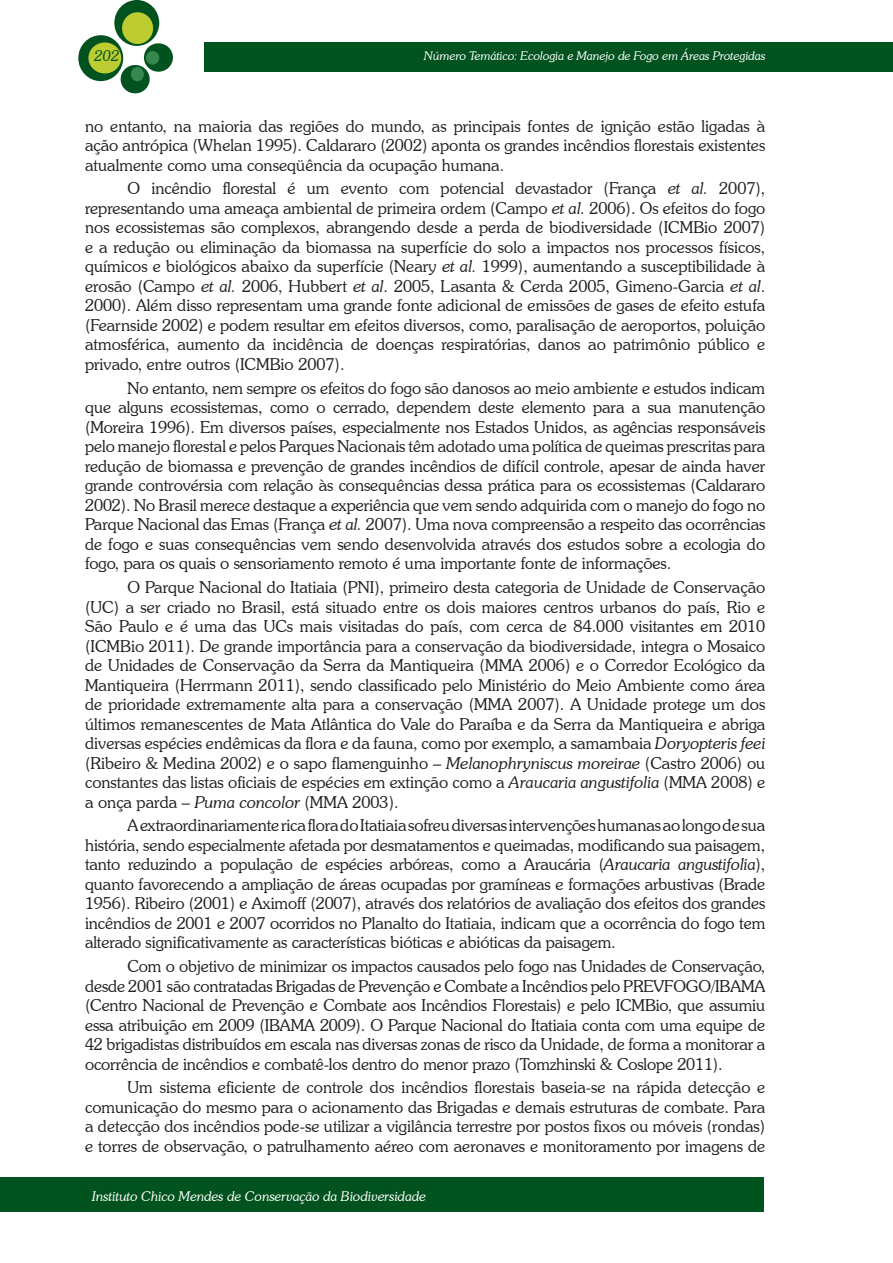
<style>
.page{position:relative;width:893px;height:1263px;background:#fff}
.page>*{position:absolute;margin:0;border:0;box-sizing:border-box;transform-origin:0 0}
.t1{font:300 16.5px/19.5px "Souvenir IT Cby BT";color:#231f20;text-align:justify}
.t2{font:italic 300 15px "Souvenir IT Cby BT";color:#00531e}
.t3{font:italic 300 13.5px "Souvenir IT Cby BT";color:#fff}
.t4{font:italic 300 12px "Souvenir IT Cby BT";color:#fff}
.s1{font-style:italic}
</style>
<div class="page">
<div style="left:204px;top:43px;width:689px;height:29px;background:#00531e"></div>
<div style="left:114px;top:0;width:45px;height:46px;background:#00531e;border-radius:50%"></div>
<div style="left:78px;top:35px;width:45px;height:46px;background:#00531e;border-radius:50%"></div>
<div style="left:144px;top:43px;width:29px;height:29px;background:#00531e;border-radius:50%"></div>
<div style="left:121px;top:65px;width:29px;height:28px;background:#00531e;border-radius:50%"></div>
<div style="left:122px;top:12px;width:31px;height:32px;background:#bdcd31;border-radius:50%"></div>
<div style="left:88px;top:42px;width:33px;height:31px;background:#bdcd31;border-radius:50%"></div>
<div style="left:146px;top:51px;width:13px;height:14px;background:#388750;border-radius:50%"></div>
<div style="left:131px;top:67px;width:13px;height:14px;background:#388750;border-radius:50%"></div>
<div style="left:0;top:1178px;width:764px;height:34px;background:#00531e"></div>
<p class="t2" style="left:95px;top:46px;width:26px">202</p>
<p class="t4" style="left:424px;top:49px;width:343px">Número Temático: Ecologia e Manejo de Fogo em Áreas Protegidas</p>
<p class="t1" style="left:85px;top:116px;width:682px">no entanto, na maioria das regiões do mundo, as principais fontes de ignição estão ligadas à ação antrópica (Whelan 1995). Caldararo (2002) aponta os grandes incêndios florestais existentes atualmente como uma conseqüência da ocupação humana.</p>
<p class="t1" style="left:85px;top:179px;width:682px;text-indent:43px">O incêndio florestal é um evento com potencial devastador (França <span class="s1">et al.</span> 2007), representando uma ameaça ambiental de primeira ordem (Campo <span class="s1">et al.</span> 2006). Os efeitos do fogo nos ecossistemas são complexos, abrangendo desde a perda de biodiversidade (ICMBio 2007) e a redução ou eliminação da biomassa na superfície do solo a impactos nos processos físicos, químicos e biológicos abaixo da superfície (Neary <span class="s1">et al.</span> 1999), aumentando a susceptibilidade à erosão (Campo <span class="s1">et al.</span> 2006, Hubbert <span class="s1">et al</span>. 2005, Lasanta &amp; Cerda 2005, Gimeno-Garcia <span class="s1">et al</span>.<br>2000). Além disso representam uma grande fonte adicional de emissões de gases de efeito estufa (Fearnside 2002) e podem resultar em efeitos diversos, como, paralisação de aeroportos, poluição atmosférica, aumento da incidência de doenças respiratórias, danos ao patrimônio público e privado, entre outros (ICMBio 2007).</p>
<p class="t1" style="left:85px;top:378px;width:682px;text-indent:43px">No entanto, nem sempre os efeitos do fogo são danosos ao meio ambiente e estudos indicam que alguns ecossistemas, como o cerrado, dependem deste elemento para a sua manutenção (Moreira 1996). Em diversos países, especialmente nos Estados Unidos, as agências responsáveis pelo manejo florestal e pelos Parques Nacionais têm adotado uma política de queimas prescritas para redução de biomassa e prevenção de grandes incêndios de difícil controle, apesar de ainda haver grande controvérsia com relação às consequências dessa prática para os ecossistemas (Caldararo 2002). No Brasil merece destaque a experiência que vem sendo adquirida com o manejo do fogo no Parque Nacional das Emas (França <span class="s1">et al.</span> 2007). Uma nova compreensão a respeito das ocorrências de fogo e suas consequências vem sendo desenvolvida através dos estudos sobre a ecologia do fogo, para os quais o sensoriamento remoto é uma importante fonte de informações.</p>
<p class="t1" style="left:85px;top:577px;width:682px;text-indent:43px">O Parque Nacional do Itatiaia (PNI), primeiro desta categoria de Unidade de Conservação (UC) a ser criado no Brasil, está situado entre os dois maiores centros urbanos do país, Rio e São Paulo e é uma das UCs mais visitadas do país, com cerca de 84.000 visitantes em 2010 (ICMBio 2011). De grande importância para a conservação da biodiversidade, integra o Mosaico de Unidades de Conservação da Serra da Mantiqueira (MMA 2006) e o Corredor Ecológico da Mantiqueira (Herrmann 2011), sendo classificado pelo Ministério do Meio Ambiente como área de prioridade extremamente alta para a conservação (MMA 2007). A Unidade protege um dos últimos remanescentes de Mata Atlântica do Vale do Paraíba e da Serra da Mantiqueira e abriga diversas espécies endêmicas da flora e da fauna, como por exemplo, a samambaia <span class="s1">Doryopteris feei </span>(Ribeiro &amp; Medina 2002) e o sapo flamenguinho – <span class="s1">Melanophryniscus moreirae</span> (Castro 2006) ou constantes das listas oficiais de espécies em extinção como a <span class="s1">Araucaria angustifolia</span> (MMA 2008) e a onça parda – <span class="s1">Puma concolor</span> (MMA 2003).</p>
<p class="t1" style="left:85px;top:815px;width:682px;text-indent:43px">A extraordinariamente rica flora do Itatiaia sofreu diversas intervenções humanas ao longo de sua história, sendo especialmente afetada por desmatamentos e queimadas, modificando sua paisagem, tanto reduzindo a população de espécies arbóreas, como a Araucária (<span class="s1">Araucaria angustifolia</span>), quanto favorecendo a ampliação de áreas ocupadas por gramíneas e formações arbustivas (Brade 1956). Ribeiro (2001) e Aximoff (2007), através dos relatórios de avaliação dos efeitos dos grandes incêndios de 2001 e 2007 ocorridos no Planalto do Itatiaia, indicam que a ocorrência do fogo tem alterado significativamente as características bióticas e abióticas da paisagem.</p>
<p class="t1" style="left:85px;top:956px;width:682px;text-indent:43px">Com o objetivo de minimizar os impactos causados pelo fogo nas Unidades de Conservação, desde 2001 são contratadas Brigadas de Prevenção e Combate a Incêndios pelo PREVFOGO/IBAMA (Centro Nacional de Prevenção e Combate aos Incêndios Florestais) e pelo ICMBio, que assumiu essa atribuição em 2009 (IBAMA 2009). O Parque Nacional do Itatiaia conta com uma equipe de 42 brigadistas distribuídos em escala nas diversas zonas de risco da Unidade, de forma a monitorar a ocorrência de incêndios e combatê-los dentro do menor prazo (Tomzhinski &amp; Coslope 2011).</p>
<p class="t1" style="left:85px;top:1077px;width:682px;text-indent:43px">Um sistema eficiente de controle dos incêndios florestais baseia-se na rápida detecção e comunicação do mesmo para o acionamento das Brigadas e demais estruturas de combate. Para a detecção dos incêndios pode-se utilizar a vigilância terrestre por postos fixos ou móveis (rondas) e torres de observação, o patrulhamento aéreo com aeronaves e monitoramento por imagens de</p>
<p class="t3" style="left:92px;top:1188px;width:335px">Instituto Chico Mendes de Conservação da Biodiversidade</p>
</div>
